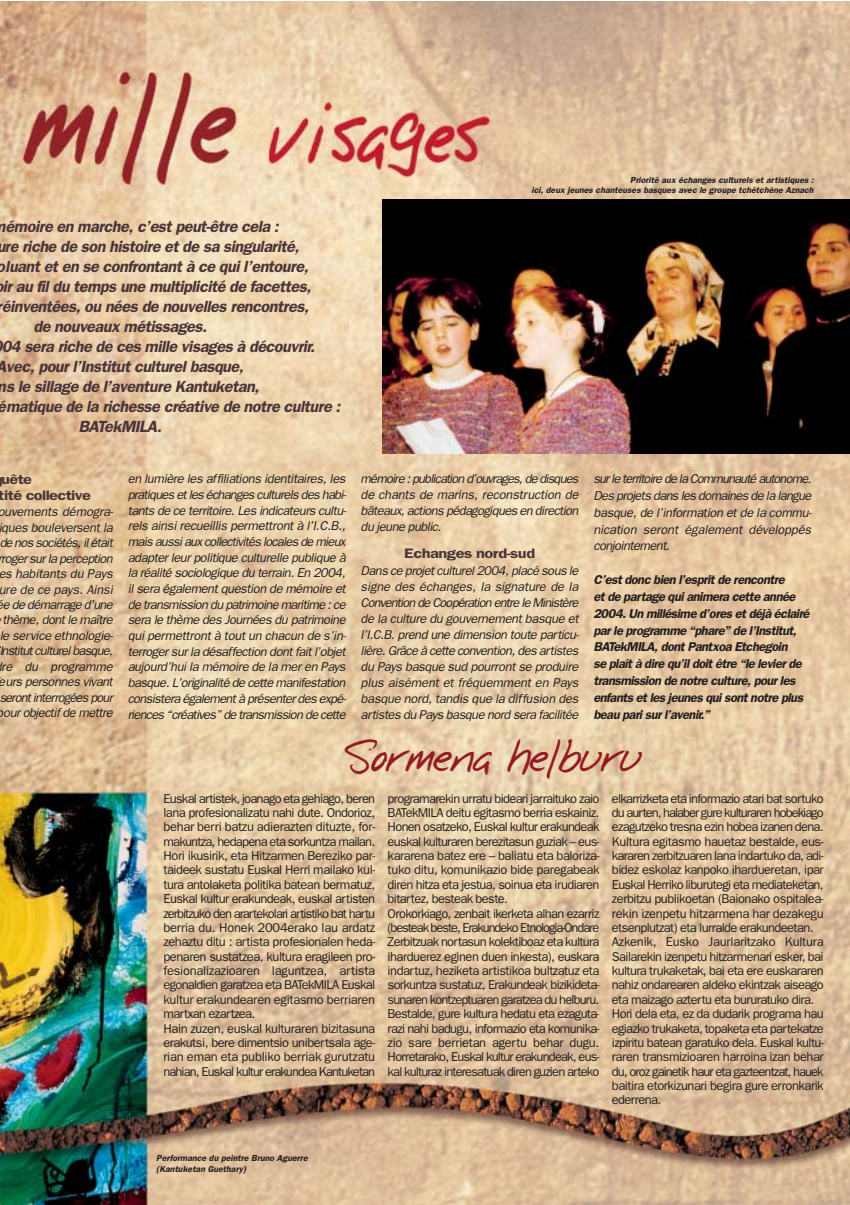
<style>
.page{position:relative;width:850px;height:1205px;background:#fff}
.page>*{position:absolute;margin:0;border:0;box-sizing:border-box;transform-origin:0 0}
.t1{font:40px "Notepad";letter-spacing:-.04em;color:#941b23}
.t2{font:italic 600 16.25px "Franklin Gothic";letter-spacing:-.03em;color:#4a3538}
.t3{font:600 13.75px/16.5px "Franklin Gothic";letter-spacing:-.04em;color:#4a3538;scale:1.2 1}
.t4{font:12.88px/14.4px "Franklin Gothic";letter-spacing:-.05em;color:#231f1f}
.t5{font:italic 12.88px/15.6px "Franklin Gothic";letter-spacing:-.04em;color:#231f1f;text-align:justify}
.t6{font:italic 600 12.88px/16.8px "Franklin Gothic";letter-spacing:-.04em;color:#231f1f}
.t7{font:italic 600 8.75px/10.5px "Franklin Gothic";color:#231f1f;text-align:right}
</style>
<div class="page">
<img style="left:0;top:1px;width:850px;height:1204px">
<img style="left:383px;top:200px;width:467px;height:253px">
<p class="t2" style="left:-7px;top:221px;width:287px">mémoire en marche, c’est peut-être cela :</p>
<p class="t2" style="left:-4px;top:241px;width:305px">ure riche de son histoire et de sa singularité,</p>
<p class="t2" style="left:-3px;top:261px;width:313px">oluant et en se confrontant à ce qui l’entoure,</p>
<p class="t2" style="left:3px;top:281px;width:310px">ir au fil du temps une multiplicité de facettes,</p>
<p class="t2" style="left:-3px;top:301px;width:314px">réinventées, ou nées de nouvelles rencontres,</p>
<p class="t2" style="left:33px;top:321px;width:175px">de nouveaux métissages.</p>
<p class="t2" style="left:2px;top:341px;width:315px">04 sera riche de ces mille visages à découvrir.</p>
<p class="t2" style="left:-3px;top:361px;width:248px">Avec, pour l’Institut culturel basque,</p>
<p class="t2" style="left:-2px;top:381px;width:263px">ns le sillage de l’aventure Kantuketan,</p>
<p class="t2" style="left:-2px;top:401px;width:344px">ématique de la richesse créative de notre culture :</p>
<p class="t2" style="left:78px;top:421px;width:85px">BATekMILA.</p>
<p class="t7" style="left:531px;top:175px;width:284px">Priorité aux échanges culturels et artistiques :<br>ici, deux jeunes chanteuses basques avec le groupe tchétchène Aznach</p>
<p class="t3" style="left:-1px;top:472px;width:78px">uête<br>tité collective</p>
<p class="t5" style="left:-3px;top:505px;width:118px;text-align:center">ouvements démogra&shy;iques bouleversent la de nos sociétés, il était rroger sur la perception es habitants du Pays ure de ce pays. Ainsi ée de démarrage d’une thème, dont le maître le service ethnologie-<br>Institut culturel basque, re du programme eurs personnes vivant seront interrogées pour pour objectif de mettre</p>
<p class="t5" style="left:128px;top:472px;width:220px">en lumière les affiliations identitaires, les pratiques et les échanges culturels des habi&shy;tants de ce territoire. Les indicateurs cultu&shy;rels ainsi recueillis permettront à l’I.C.B., mais aussi aux collectivités locales de mieux adapter leur politique culturelle publique à la réalité sociologique du terrain. En 2004, il sera également question de mémoire et de transmission du patrimoine maritime : ce sera le thème des Journées du patrimoine qui permettront à tout un chacun de s’in&shy;terroger sur la désaffection dont fait l’objet aujourd’hui la mémoire de la mer en Pays basque. L’originalité de cette manifestation consistera également à présenter des expé&shy;riences “créatives” de transmission de cette</p>
<p class="t5" style="left:361px;top:472px;width:219px;line-height:16px">mémoire : publication d’ouvrages, de disques de chants de marins, reconstruction de bâteaux, actions pédagogiques en direction du jeune public.</p>
<p class="t5" style="left:593px;top:472px;width:220px;line-height:16.8px">sur le territoire de la Communauté autonome.<br>Des projets dans les domaines de la langue basque, de l’information et de la commu&shy;nication seront également développés conjointement.</p>
<p class="t6" style="left:593px;top:572px;width:218px">C’est donc bien l’esprit de rencontre<br>et de partage qui animera cette année 2004. Un millésime d’ores et déjà éclairé par le programme “phare” de l’Institut, BATekMILA, dont Pantxoa Etchegoin<br>se plaît à dire qu’il doit être “le levier de transmission de notre culture, pour les enfants et les jeunes qui sont notre plus beau pari sur l’avenir.”</p>
<h1 class="t1" style="left:345px;top:738px;width:299px">Sormena helburu</h1>
<p class="t3" style="left:404px;top:547px;width:111px">Echanges nord-sud</p>
<p class="t5" style="left:361px;top:563px;width:220px;line-height:16px">Dans ce projet culturel 2004, placé sous le signe des échanges, la signature de la Convention de Coopération entre le Ministère de la culture du gouvernement basque et l’I.C.B. prend une dimension toute particu&shy;lière. Grâce à cette convention, des artistes du Pays basque sud pourront se produire plus aisément et fréquemment en Pays basque nord, tandis que la diffusion des artistes du Pays basque nord sera facilitée</p>
<p class="t4" style="left:163px;top:792px;width:213px">Euskal artistek, joanago eta gehiago, beren lana profesionalizatu nahi dute. Ondorioz, behar berri batzu adierazten dituzte, for&shy;makuntza, hedapena eta sorkuntza mailan.<br>Hori ikusirik, eta Hitzarmen Bereziko par&shy;taideek sustatu Euskal Herri mailako kul&shy;tura antolaketa politika batean bermatuz, Euskal kultur erakundeak, euskal artisten zerbitzuko den arartekolari artistiko bat hartu berria du. Honek 2004erako lau ardatz zehaztu ditu : artista profesionalen heda&shy;penaren sustatzea, kultura eragileen pro&shy;fesionalizazioaren laguntzea, artista egonaldien garatzea eta BATekMILA Euskal kultur erakundearen egitasmo berriaren martxan ezartzea.<br>Hain zuzen, euskal kulturaren bizitasuna erakutsi, bere dimentsio unibertsala age&shy;rian eman eta publiko berriak gurutzatu nahian, Euskal kultur erakundea Kantuketan</p>
<p class="t4" style="left:388px;top:792px;width:213px">programarekin urratu bideari jarraituko zaio BATekMILA deitu egitasmo berria eskainiz.<br>Honen osatzeko, Euskal kultur erakundeak euskal kulturaren berezitasun guziak – eus&shy;kararena batez ere – baliatu eta baloriza&shy;tuko ditu, komunikazio bide paregabeak diren hitza eta jestua, soinua eta irudiaren bitartez, besteak beste.<br>Orokorkiago, zenbait ikerketa alhan ezarriz (besteak beste, Erakundeko Etnologia-Ondare Zerbitzuak nortasun kolektiboaz eta kultura iharduerez eginen duen inkesta), euskara indartuz, heziketa artistikoa bultzatuz eta sorkuntza sustatuz, Erakundeak bizikideta&shy;sunaren kontzeptuaren garatzea du helburu.<br>Bestalde, gure kultura hedatu eta ezaguta&shy;razi nahi badugu, informazio eta komunika&shy;zio sare berrietan agertu behar dugu.<br>Horretarako, Euskal kultur erakundeak, eus&shy;kal kulturaz interesatuak diren guzien arteko</p>
<p class="t4" style="left:612px;top:792px;width:213px">elkarrizketa eta informazio atari bat sortuko du aurten, halaber gure kulturaren hobekiago ezagutzeko tresna ezin hobea izanen dena.<br>Kultura egitasmo hauetaz bestalde, eus&shy;kararen zerbitzuaren lana indartuko da, adi&shy;bidez eskolaz kanpoko ihardueretan, ipar Euskal Herriko liburutegi eta mediateketan, zerbitzu publikoetan (Baionako ospitalea&shy;rekin izenpetu hitzarmena har dezakegu etsenplutzat) eta lurralde erakundeetan.<br>Azkenik, Eusko Jaurlaritzako Kultura Sailarekin izenpetu hitzarmenari esker, bai kultura trukaketak, bai eta ere euskararen nahiz ondarearen aldeko ekintzak aiseago eta maizago aztertu eta bururatuko dira.<br>Hori dela eta, ez da dudarik programa hau egiazko trukaketa, topaketa eta partekatze izpiritu batean garatuko dela. Euskal kultu&shy;raren transmizioaren harroina izan behar du, oroz gainetik haur eta gazteentzat, hauek baitira etorkizunari begira gure erronkarik ederrena.</p>
<p class="t7" style="left:156px;top:1154px;width:153px;text-align:left">Performance du peintre Bruno Aguerre (Kantuketan Guethary)</p>
</div>
